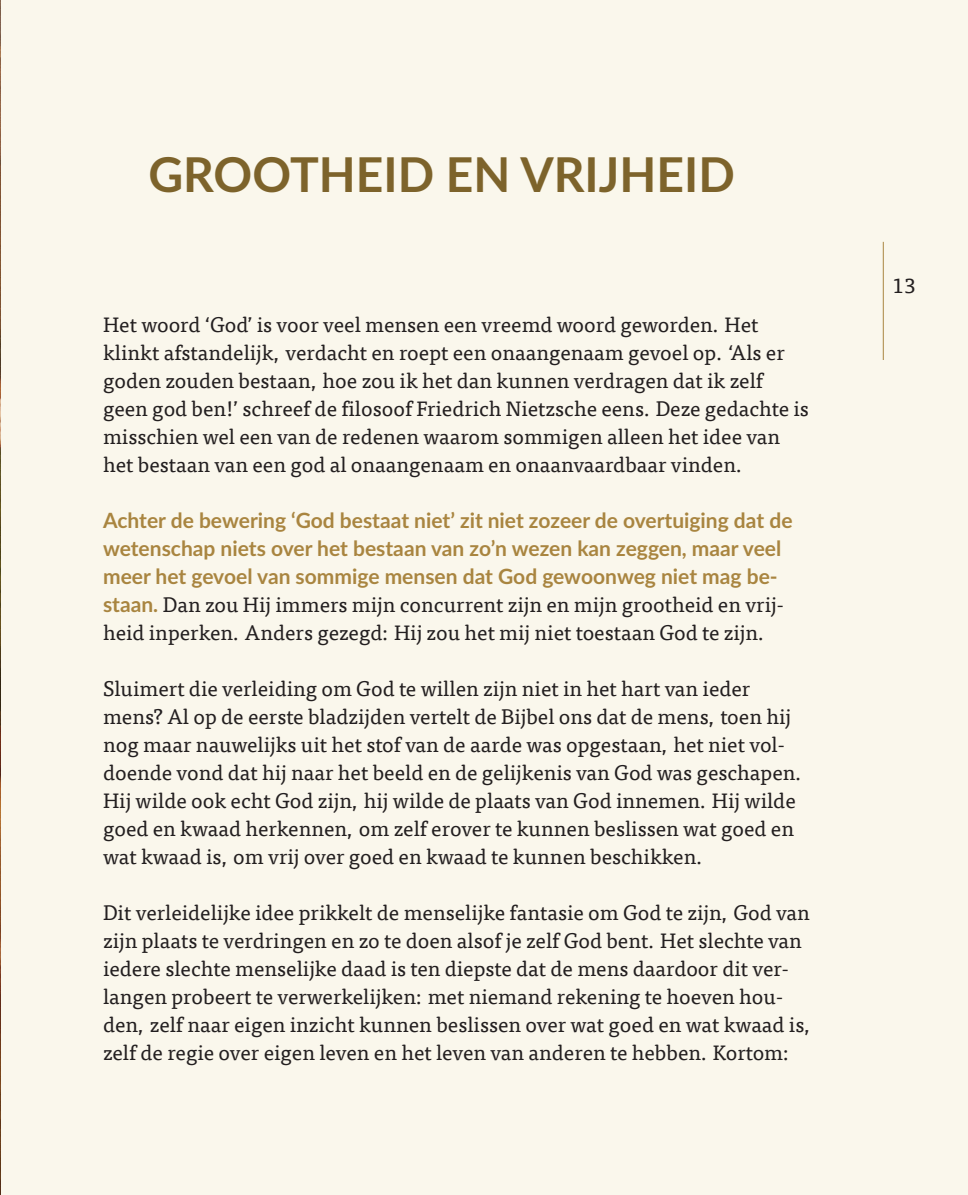
<style>
.page{position:relative;width:968px;height:1195px;background:#faf7ec}
.page>*{position:absolute;margin:0;border:0;box-sizing:border-box;transform-origin:0 0}
.t1{font:700 48px "Lato";color:#7d632b}
.t2{font:21px/28px "Tisa Offc Pro";color:#231f20}
.t3{font:700 21px/28px "Lato";color:#a98540}
.s1{font-family:"Tisa Offc Pro";font-weight:400;color:#231f20}
</style>
<div class="page">
<hr style="left:883px;top:242px;width:1px;height:118px;background:#a98540">
<img style="left:0;top:0;width:1px;height:1195px">
<p class="t1" style="left:148px;top:144px;width:588px">GROOTHEID EN VRIJHEID</p>
<p class="t2" style="left:103px;top:309px;width:707px">Het woord ‘God’ is voor veel mensen een vreemd woord geworden. Het klinkt afstandelijk, verdacht en roept een onaangenaam gevoel op. ‘Als er goden zouden bestaan, hoe zou ik het dan kunnen verdragen dat ik zelf geen god ben!’ schreef de filosoof Friedrich Nietzsche eens. Deze gedachte is misschien wel een van de redenen waarom sommigen alleen het idee van het bestaan van een god al onaangenaam en onaanvaardbaar vinden.</p>
<p class="t3" style="left:103px;top:506px;width:691px">Achter de bewering ‘God bestaat niet’ zit niet zozeer de overtuiging dat de wetenschap niets over het bestaan van zo’n wezen kan zeggen, maar veel meer het gevoel van sommige mensen dat God gewoonweg niet mag be&shy;staan. <span class="s1">Dan zou Hij immers mijn concurrent zijn en mijn grootheid en vrij&shy;heid inperken. Anders gezegd: Hij zou het mij niet toestaan God te zijn.</span></p>
<p class="t2" style="left:103px;top:673px;width:701px">Sluimert die verleiding om God te willen zijn niet in het hart van ieder mens? Al op de eerste bladzijden vertelt de Bijbel ons dat de mens, toen hij nog maar nauwelijks uit het stof van de aarde was opgestaan, het niet vol&shy;doende vond dat hij naar het beeld en de gelijkenis van God was geschapen.<br>Hij wilde ook echt God zijn, hij wilde de plaats van God innemen. Hij wilde goed en kwaad herkennen, om zelf erover te kunnen beslissen wat goed en wat kwaad is, om vrij over goed en kwaad te kunnen beschikken.</p>
<p class="t2" style="left:103px;top:897px;width:710px">Dit verleidelijke idee prikkelt de menselijke fantasie om God te zijn, God van zijn plaats te verdringen en zo te doen alsof je zelf God bent. Het slechte van iedere slechte menselijke daad is ten diepste dat de mens daardoor dit ver&shy;langen probeert te verwerkelijken: met niemand rekening te hoeven hou&shy;den, zelf naar eigen inzicht kunnen beslissen over wat goed en wat kwaad is, zelf de regie over eigen leven en het leven van anderen te hebben. Kortom:</p>
<p class="t2" style="left:892px;top:270px;width:25px">13</p>
</div>
